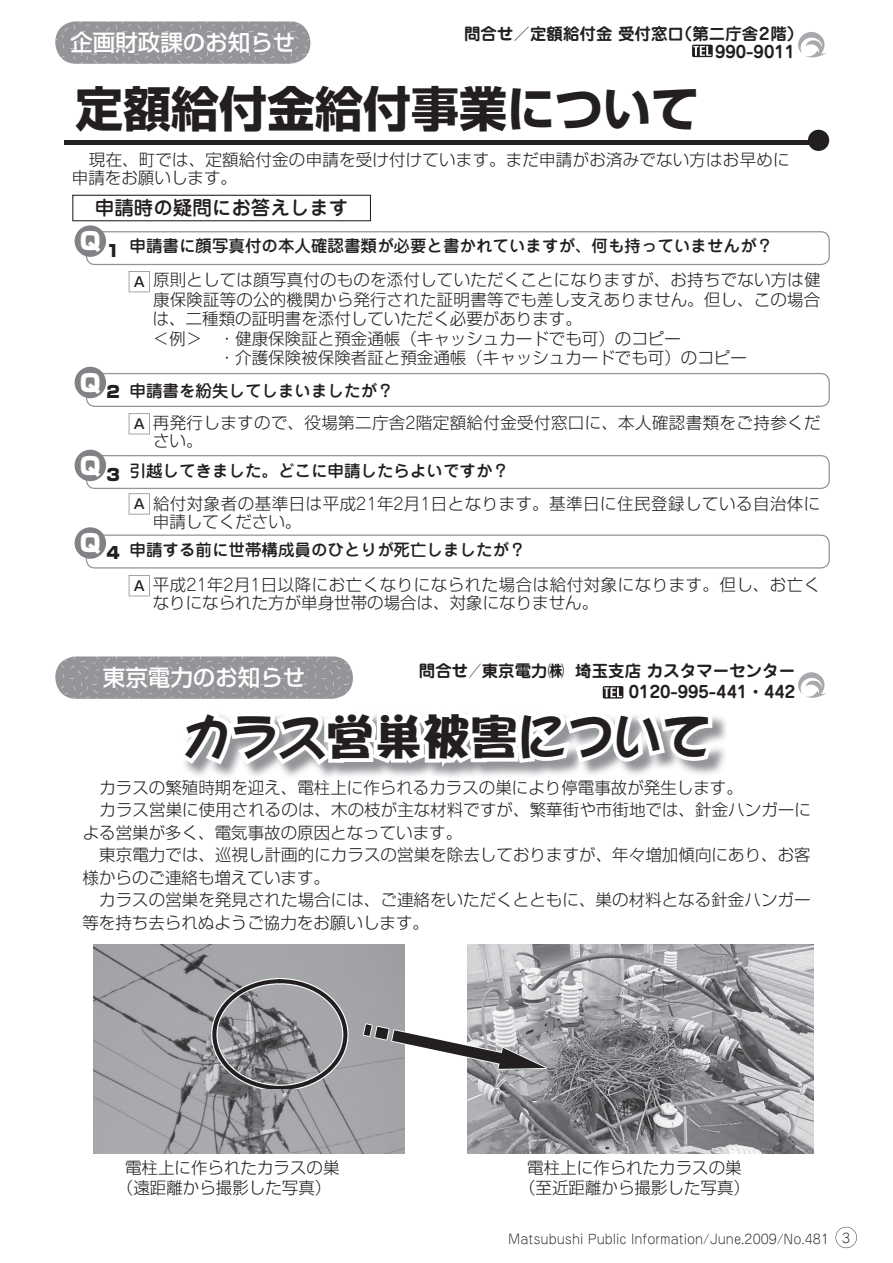
<style>
.page{position:relative;width:893px;height:1263px;background:#fff}
.page>*{position:absolute;margin:0;border:0;box-sizing:border-box;transform-origin:0 0}
.t1{font:700 48px "Shin Go Pro";color:#231f20}
.t2{font:48px "DFPOP1 Std W12";color:#231f20}
.t3{font:900 24px "Shin Go Pro";color:#fff}
.t4{font:500 22.5px "Shin Go Pro";color:#fff}
.t5{font:500 19.5px "Jun 34 Pro";color:#231f20}
.t6{font:300 16.5px/19.5px "Shin Go Pro";letter-spacing:.005em;color:#231f20;text-align:center}
.t7{font:300 16.5px/18px "Shin Go Pro";letter-spacing:.03em;color:#231f20}
.t8{font:500 16.5px "Jun 34 Pro";color:#231f20}
.t9{font:700 16.5px/18px "Jun 501 Pro";color:#231f20}
.t10{font:300 16.5px/18px "Shin Go Pro";letter-spacing:.025em;color:#231f20}
.t11{font:500 13.5px "Shin Go Pro";color:#231f20}
.t12{font:300 12.9px "Jun 101 Pro";color:#231f20}
.s1{font-family:"Jun 101 Pro"}
</style>
<div class="page">
<svg style="left:798px;top:32px;width:28px;height:25px"></svg>
<svg style="left:798px;top:672px;width:28px;height:26px"></svg>
<svg style="left:55px;top:21px;width:255px;height:43px;background:#9a9c9e"></svg>
<svg style="left:692px;top:45px;width:21px;height:12px"></svg>
<svg style="left:86px;top:231px;width:744px;height:34px"></svg>
<svg style="left:86px;top:373px;width:744px;height:34px"></svg>
<svg style="left:86px;top:534px;width:744px;height:34px"></svg>
<svg style="left:129px;top:271px;width:21px;height:21px"></svg>
<svg style="left:129px;top:413px;width:21px;height:21px"></svg>
<svg style="left:86px;top:455px;width:744px;height:59px"></svg>
<svg style="left:129px;top:575px;width:21px;height:21px"></svg>
<img style="left:94px;top:944px;width:311px;height:209px">
<img style="left:468px;top:944px;width:345px;height:209px">
<svg style="left:211px;top:978px;width:137px;height:111px;background:#8d8e90"></svg>
<svg style="left:362px;top:1022px;width:185px;height:49px"></svg>
<svg style="left:836px;top:1227px;width:21px;height:21px"></svg>
<svg style="left:72px;top:195px;width:299px;height:26px"></svg>
<div style="left:75px;top:225px;width:31px;height:32px;background:#808285;border-radius:50%"></div>
<div style="left:75px;top:367px;width:31px;height:31px;background:#808285;border-radius:50%"></div>
<div style="left:75px;top:450px;width:31px;height:31px;background:#808285;border-radius:50%"></div>
<div style="left:75px;top:527px;width:31px;height:32px;background:#808285;border-radius:50%"></div>
<div style="left:64px;top:140px;width:752px;height:5px;background:#231f20"></div>
<div style="left:808px;top:130px;width:21px;height:21px;background:#231f20;border-radius:50%"></div>
<img style="left:182px;top:717px;width:544px;height:64px">
<svg style="left:55px;top:656px;width:664px;height:124px"></svg>
<h3 class="t4" style="left:70px;top:24px;width:227px">企画財政課のお知らせ</h3>
<p class="t9" style="left:688px;top:23px;width:117px;text-indent:-223px">問合せ／定額給付金 受付窓口（第二庁舎2階）　 990-9011</p>
<h1 class="t1" style="left:75px;top:71px;width:626px">定額給付金給付事業について</h1>
<p class="t6" style="left:72px;top:149px;width:719px;line-height:18px;text-align:left;text-indent:17px">現在、町では、定額給付金の申請を受け付けています。まだ申請がお済みでない方はお早めに申請をお願いします。</p>
<p class="t5" style="left:95px;top:193px;width:255px">申請時の疑問にお答えします</p>
<p class="t8" style="left:130px;top:233px;width:645px">申請書に顔写真付の本人確認書類が必要と書かれていますが、何も持っていませんが？</p>
<h2 class="t3" style="left:80px;top:222px;width:42px">Q <sub>1</sub></h2>
<h2 class="t3" style="left:80px;top:363px;width:42px">Q <sub>2</sub></h2>
<h2 class="t3" style="left:80px;top:446px;width:42px">Q <sub>3</sub></h2>
<h2 class="t3" style="left:80px;top:524px;width:42px">Q <sub>4</sub></h2>
<p class="t11" style="left:134px;top:271px;width:13px">A</p>
<p class="t6" style="left:153px;top:268px;width:669px">原則としては顔写真付のものを添付していただくことになりますが、お持ちでない方は健</p>
<p class="t6" style="left:153px;top:288px;width:669px">康保険証等の公的機関から発行された証明書等でも差し支えありません。但し、この場合</p>
<p class="t6" style="left:153px;top:307px;width:430px">は、二種類の証明書を添付していただく必要があります。</p>
<p class="t6" style="left:153px;top:327px;width:529px"><span class="s1">＜</span>例<span class="s1">＞</span> ・健康保険証と預金通帳（キャッシュカードでも可）のコピー</p>
<p class="t6" style="left:219px;top:346px;width:529px">・介護保険被保険者証と預金通帳（キャッシュカードでも可）のコピー</p>
<p class="t8" style="left:130px;top:377px;width:265px">申請書を紛失してしまいましたが？</p>
<p class="t11" style="left:134px;top:413px;width:13px">A</p>
<p class="t10" style="left:153px;top:412px;width:669px">再発行しますので、役場第二庁舎<span class="s1">2</span>階定額給付金受付窓口に、本人確認書類をご持参ください。</p>
<p class="t8" style="left:130px;top:457px;width:381px">引越してきました。どこに申請したらよいですか？</p>
<p class="t11" style="left:134px;top:493px;width:13px">A</p>
<p class="t7" style="left:153px;top:493px;width:669px">給付対象者の基準日は平成<span class="s1">21</span>年<span class="s1">2</span>月<span class="s1">1</span>日となります。基準日に住民登録している自治体に申請してください。</p>
<p class="t8" style="left:130px;top:537px;width:397px">申請する前に世帯構成員のひとりが死亡しましたが？</p>
<p class="t11" style="left:134px;top:575px;width:13px">A</p>
<p class="t7" style="left:153px;top:574px;width:669px">平成<span class="s1">21</span>年<span class="s1">2</span>月<span class="s1">1</span>日以降にお亡くなりになられた場合は給付対象になります。但し、お亡くなりになられた方が単身世帯の場合は、対象になりません。</p>
<h3 class="t4" style="left:103px;top:659px;width:204px">東京電力のお知らせ</h3>
<p class="t9" style="left:419px;top:659px;width:378px;line-height:21px;text-align:right">問合せ／東京電力㈱ 埼玉支店 カスタマーセンター<br>0120-995-441・442</p>
<h1 class="t2" style="left:182px;top:710px;width:530px">カラス営巣被害について</h1>
<p class="t6" style="left:99px;top:776px;width:645px">カラスの繁殖時期を迎え、電柱上に作られるカラスの巣により停電事故が発生します。</p>
<p class="t6" style="left:99px;top:798px;width:713px">カラス営巣に使用されるのは、木の枝が主な材料ですが、繁華街や市街地では、針金ハンガーに</p>
<p class="t6" style="left:83px;top:821px;width:381px">よる営巣が多く、電気事故の原因となっています。</p>
<p class="t6" style="left:99px;top:843px;width:713px">東京電力では、巡視し計画的にカラスの営巣を除去しておりますが、年々増加傾向にあり、お客</p>
<p class="t6" style="left:83px;top:866px;width:249px">様からのご連絡も増えています。</p>
<p class="t6" style="left:99px;top:888px;width:713px">カラスの営巣を発見された場合には、ご連絡をいただくとともに、巣の材料となる針金ハンガー</p>
<p class="t6" style="left:82px;top:911px;width:348px">等を持ち去られぬようご協力をお願いします。</p>
<p class="t6" style="left:117px;top:1156px;width:224px">電柱上に作られたカラスの巣（遠距離から撮影した写真）</p>
<p class="t6" style="left:519px;top:1156px;width:232px">電柱上に作られたカラスの巣（至近距離から撮影した写真）</p>
<p class="t12" style="left:508px;top:1229px;width:343px">Matsubushi Public Information/June.2009/No.481 3</p>
</div>
